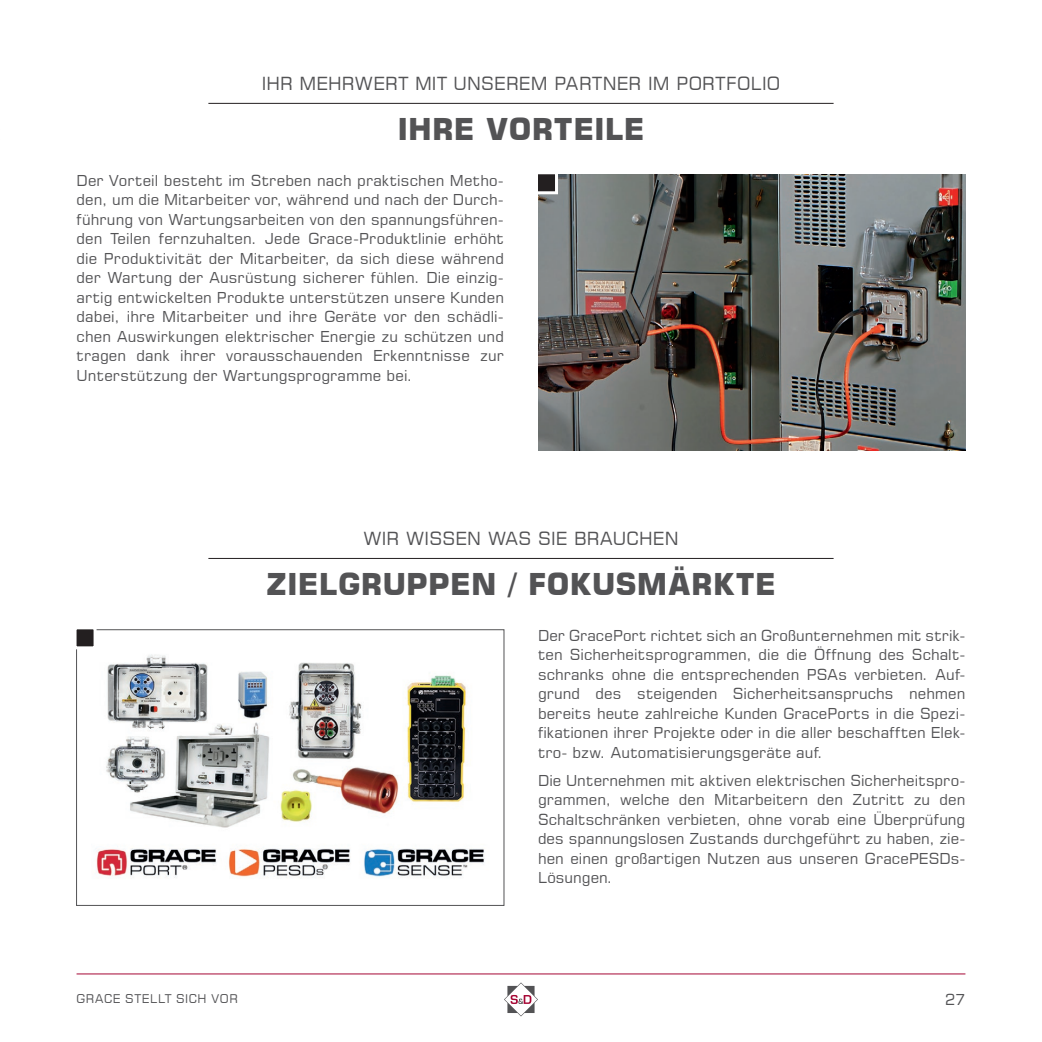
<style>
.page{position:relative;width:1042px;height:1042px;background:#fff}
.page>*{position:absolute;margin:0;border:0;box-sizing:border-box;transform-origin:0 0}
.Headline_unten{font:700 30px "Square 721 BT";letter-spacing:.01em;color:#535355}
.t1{font:18px "Square 721 BT";letter-spacing:.015em;color:#535355}
.Bullets_secomea{font:15px/19.5px "Square 721 BT";letter-spacing:.005em;color:#535355;text-align:justify}
.Kapitel_rechte_Seite{font:12px "Square 721 BT";letter-spacing:.05em;color:#535355}
</style>
<div class="page">
<hr style="left:77px;top:973px;width:888px;height:1px;background:#a60735">
<svg style="left:504px;top:982px;width:34px;height:34px"></svg>
<hr style="left:208px;top:103px;width:625px;height:1px;background:#231f20">
<hr style="left:208px;top:558px;width:625px;height:1px;background:#231f20">
<img style="left:538px;top:174px;width:427px;height:277px">
<svg style="left:538px;top:174px;width:21px;height:22px"></svg>
<img style="left:96px;top:654px;width:389px;height:224px">
<div style="left:76px;top:629px;width:428px;height:277px;border:1px solid #535355"></div>
<svg style="left:76px;top:629px;width:22px;height:22px"></svg>
<p class="t1" style="left:262px;top:72px;width:520px">IHR MEHRWERT MIT UNSEREM PARTNER IM PORTFOLIO</p>
<p class="Headline_unten" style="left:397px;top:111px;width:248px">IHRE VORTEILE</p>
<p class="Bullets_secomea" style="left:77px;top:170px;width:429px">Der Vorteil besteht im Streben nach praktischen Metho&shy;den, um die Mitarbeiter vor, während und nach der Durch&shy;führung von Wartungsarbeiten von den spannungsführen&shy;den Teilen fernzuhalten. Jede Grace-Produktlinie erhöht die Produktivität der Mitarbeiter, da sich diese während der Wartung der Ausrüstung sicherer fühlen. Die einzig&shy;artig entwickelten Produkte unterstützen unsere Kunden dabei, ihre Mitarbeiter und ihre Geräte vor den schädli&shy;chen Auswirkungen elektrischer Energie zu schützen und tragen dank ihrer vorausschauenden Erkenntnisse zur Unterstützung der Wartungsprogramme bei.</p>
<p class="t1" style="left:363px;top:527px;width:317px">WIR WISSEN WAS SIE BRAUCHEN</p>
<p class="Headline_unten" style="left:266px;top:566px;width:511px">ZIELGRUPPEN / FOKUSMÄRKTE</p>
<p class="Bullets_secomea" style="left:538px;top:625px;width:429px">Der GracePort richtet sich an Großunternehmen mit strik&shy;ten Sicherheitsprogrammen, die die Öffnung des Schalt&shy;schranks ohne die entsprechenden PSAs verbieten. Auf&shy;grund des steigenden Sicherheitsanspruchs nehmen bereits heute zahlreiche Kunden GracePorts in die Spezi&shy;fikationen ihrer Projekte oder in die aller beschafften Elek&shy;tro- bzw. Automatisierungsgeräte auf.</p>
<p class="Bullets_secomea" style="left:538px;top:770px;width:429px">Die Unternehmen mit aktiven elektrischen Sicherheitspro&shy;grammen, welche den Mitarbeitern den Zutritt zu den Schaltschränken verbieten, ohne vorab eine Überprüfung des spannungslosen Zustands durchgeführt zu haben, zie&shy;hen einen großartigen Nutzen aus unseren GracePESDs-Lösungen.</p>
<p class="Kapitel_rechte_Seite" style="left:77px;top:991px;width:163px">GRACE STELLT SICH VOR</p>
<p class="Bullets_secomea" style="left:945px;top:990px;width:22px">27</p>
</div>
